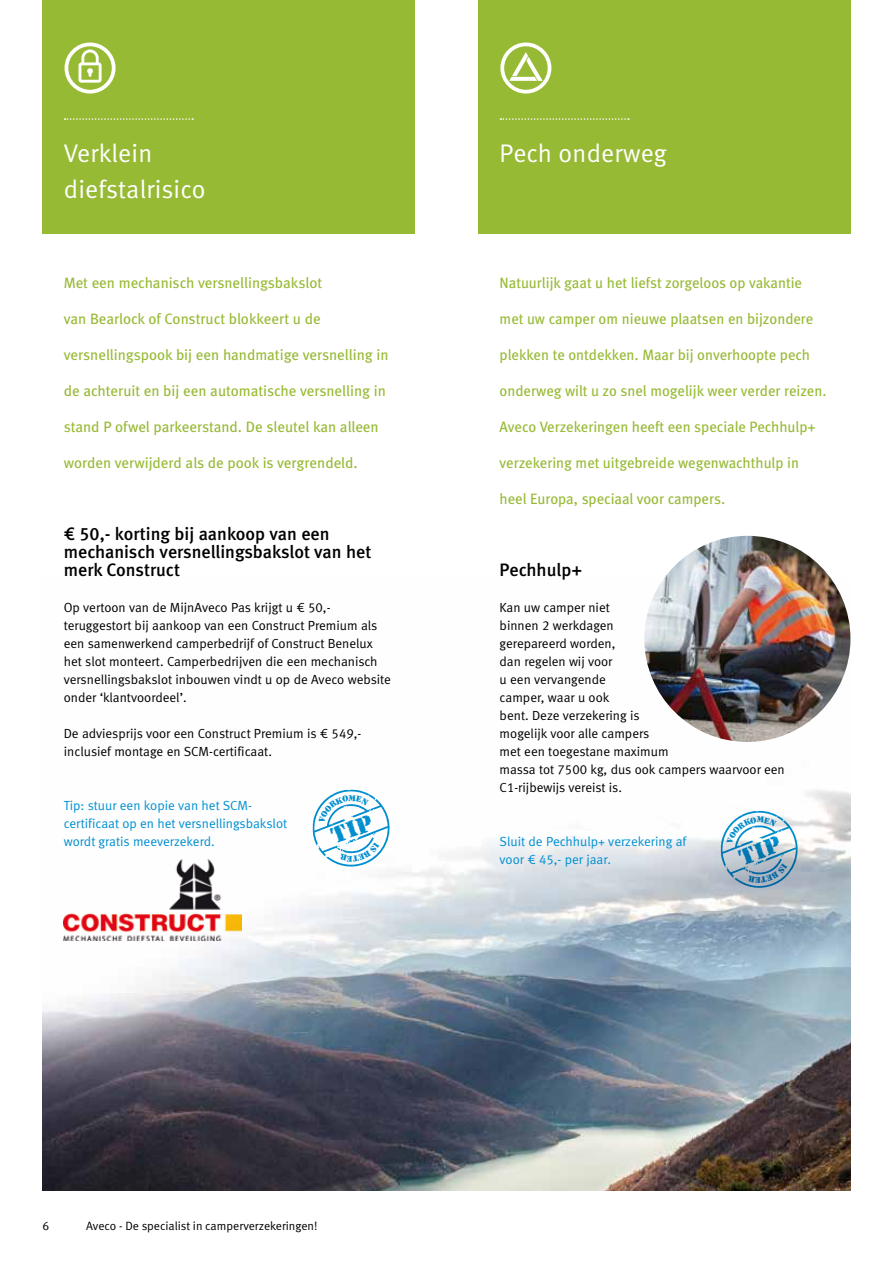
<style>
.page{position:relative;width:893px;height:1263px;background:#fff}
.page>*{position:absolute;margin:0;border:0;box-sizing:border-box;transform-origin:0 0}
.t1{font:25.5px/36px "Meta Normal LF";letter-spacing:.01em;color:#fff}
.t2{font:18px/18px "Meta Medium LF";color:#000}
.t3{font:15px "Meta Book LF";color:#97ba34}
.t4{font:13.2px/18px "Meta Normal LF";color:#000}
.t5{font:13.2px/18px "Meta Normal LF";color:#008fd0}
.t6{font:12px "Meta Normal LF";color:#000}
</style>
<div class="page">
<div style="left:478px;top:0;width:372px;height:234px;background:#97ba34"></div>
<div style="left:43px;top:0;width:372px;height:234px;background:#97ba34"></div>
<svg style="left:65px;top:118px;width:128px;height:2px"></svg>
<svg style="left:500px;top:118px;width:129px;height:2px"></svg>
<img style="left:43px;top:579px;width:807px;height:612px">
<svg style="left:65px;top:43px;width:51px;height:51px"></svg>
<svg style="left:500px;top:43px;width:51px;height:51px"></svg>
<img style="left:644px;top:536px;width:206px;height:206px;border-radius:103px">
<svg style="left:313px;top:789px;width:80px;height:80px"></svg>
<svg style="left:721px;top:811px;width:80px;height:79px"></svg>
<h1 class="t1" style="left:64px;top:135px;width:143px">Verklein diefstalrisico</h1>
<h1 class="t1" style="left:500px;top:135px;width:169px">Pech onderweg</h1>
<p class="t3" style="left:64px;top:274px;width:260px">Met een mechanisch versnellingsbakslot</p>
<p class="t3" style="left:64px;top:310px;width:258px">van Bearlock of Construct blokkeert u de</p>
<p class="t3" style="left:64px;top:346px;width:326px">versnellingspook bij een handmatige versnelling in</p>
<p class="t3" style="left:64px;top:382px;width:324px">de achteruit en bij een automatische versnelling in</p>
<p class="t3" style="left:64px;top:418px;width:316px">stand P ofwel parkeerstand. De sleutel kan alleen</p>
<p class="t3" style="left:64px;top:454px;width:295px">worden verwijderd als de pook is vergrendeld.</p>
<h2 class="t2" style="left:64px;top:525px;width:309px">€ 50,- korting bij aankoop van een mechanisch versnellingsbakslot van het merk Construct</h2>
<p class="t4" style="left:64px;top:598px;width:329px">Op vertoon van de MijnAveco Pas krijgt u € 50,- teruggestort bij aankoop van een Construct Premium als een samenwerkend camperbedrijf of Construct Benelux het slot monteert. Camperbedrijven die een mechanisch versnellingsbakslot inbouwen vindt u op de Aveco website onder ‘klantvoordeel’.</p>
<p class="t4" style="left:64px;top:724px;width:299px">De adviesprijs voor een Construct Premium is € 549,- inclusief montage en SCM-certificaat.</p>
<p class="t5" style="left:64px;top:796px;width:225px">Tip: stuur een kopie van het SCM&shy;certificaat op en het versnellingsbakslot wordt gratis meeverzekerd.</p>
<p class="t3" style="left:500px;top:274px;width:304px">Natuurlijk gaat u het liefst zorgeloos op vakantie</p>
<p class="t3" style="left:500px;top:310px;width:315px">met uw camper om nieuwe plaatsen en bijzondere</p>
<p class="t3" style="left:500px;top:346px;width:312px">plekken te ontdekken. Maar bij onverhoopte pech</p>
<p class="t3" style="left:500px;top:382px;width:328px">onderweg wilt u zo snel mogelijk weer verder reizen.</p>
<p class="t3" style="left:500px;top:418px;width:318px">Aveco Verzekeringen heeft een speciale Pechhulp+</p>
<p class="t3" style="left:500px;top:454px;width:301px">verzekering met uitgebreide wegenwachthulp in</p>
<p class="t3" style="left:500px;top:490px;width:227px">heel Europa, speciaal voor campers.</p>
<h2 class="t2" style="left:500px;top:561px;width:84px">Pechhulp+</h2>
<p class="t4" style="left:500px;top:598px;width:287px">Kan uw camper niet<br>binnen 2 werkdagen<br>gerepareerd worden,<br>dan regelen wij voor<br>u een vervangende<br>camper, waar u ook<br>bent. Deze verzekering is<br>mogelijk voor alle campers<br>met een toegestane maximum<br>massa tot 7500 kg, dus ook campers waarvoor een<br>C1-rijbewijs vereist is.</p>
<p class="t5" style="left:500px;top:832px;width:188px">Sluit de Pechhulp+ verzekering af voor € 45,- per jaar.</p>
<p class="t6" style="left:43px;top:1219px;width:8px">6</p>
<p class="t6" style="left:86px;top:1219px;width:233px">Aveco - De specialist in camperverzekeringen!</p>
</div>
